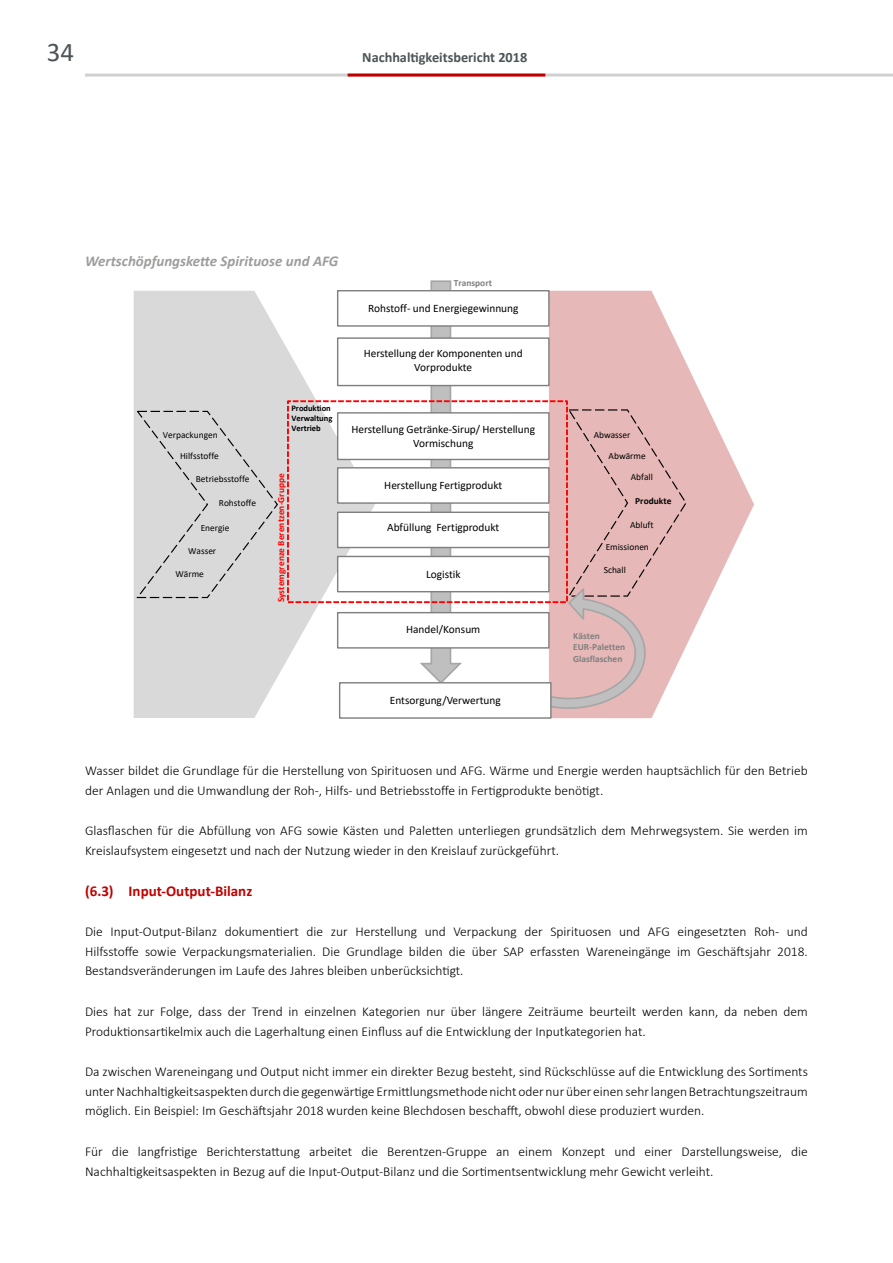
<style>
.page{position:relative;width:893px;height:1263px;background:#fff}
.page>*{position:absolute;margin:0;border:0;box-sizing:border-box;transform-origin:0 0}
.t1{font:27px "Calibri";color:#4b5457}
.t2{font:italic 700 15px "Calibri";color:#9d9d9c}
.t3{font:700 15px "Calibri";color:#c00000}
.t4{font:700 14.25px "Calibri";color:#4b5457}
.t5{font:300 13.5px/19.5px "Calibri";color:#000}
.t6{font:11.4px/13.6px "Calibri";color:#000;text-align:center}
.t7{font:9.45px "Calibri";color:#000}
.t8{font:700 9.45px/11.4px "Calibri";color:#7f7f7f}
.t9{font:700 9.45px "Calibri";letter-spacing:.005em;color:#f00}
.t10{font:700 9.45px "Calibri";letter-spacing:.005em;color:#000}
.t11{font:700 8.55px/10.2px "Calibri";color:#000}
</style>
<div class="page">
<hr style="left:85px;top:74px;width:808px;height:3px;background:#d0d0d0">
<hr style="left:348px;top:74px;width:197px;height:3px;background:#c00000">
<svg style="left:549px;top:291px;width:205px;height:427px;fill:#e6b9b8"></svg>
<svg style="left:134px;top:291px;width:241px;height:427px;fill:#d9d9d9"></svg>
<svg style="left:419px;top:280px;width:45px;height:402px"></svg>
<div style="left:338px;top:291px;width:211px;height:35px;background:#fff"></div>
<div style="left:337px;top:290px;width:213px;height:37px;border:1px solid #7f7f7f"></div>
<div style="left:338px;top:338px;width:211px;height:48px;background:#fff"></div>
<div style="left:337px;top:337px;width:213px;height:49px;border:1px solid #7f7f7f"></div>
<div style="left:338px;top:413px;width:211px;height:46px;background:#fff"></div>
<div style="left:337px;top:412px;width:213px;height:48px;border:1px solid #7f7f7f"></div>
<div style="left:338px;top:468px;width:211px;height:35px;background:#fff"></div>
<div style="left:337px;top:467px;width:213px;height:37px;border:1px solid #7f7f7f"></div>
<div style="left:338px;top:512px;width:211px;height:35px;background:#fff"></div>
<div style="left:337px;top:512px;width:213px;height:36px;border:1px solid #7f7f7f"></div>
<div style="left:338px;top:556px;width:211px;height:36px;background:#fff"></div>
<div style="left:337px;top:556px;width:213px;height:36px;border:1px solid #7f7f7f"></div>
<div style="left:338px;top:613px;width:211px;height:35px;background:#fff"></div>
<div style="left:337px;top:612px;width:213px;height:37px;border:1px solid #7f7f7f"></div>
<div style="left:287px;top:400px;width:281px;height:203px;border:2px dashed #f00"></div>
<div style="left:135px;top:410px;width:144px;height:189px;background:#d9d9d9"></div>
<svg style="left:535px;top:408px;width:152px;height:308px;background:#e2bcbb"></svg>
<div style="left:340px;top:683px;width:211px;height:35px;background:#fff"></div>
<div style="left:339px;top:682px;width:213px;height:37px;border:1px solid #7f7f7f"></div>
<h1 class="t1" style="left:47px;top:33px;width:29px">34</h1>
<p class="t4" style="left:362px;top:47px;width:166px">Nachhaltigkeitsbericht 2018</p>
<p class="t2" style="left:85px;top:251px;width:255px">Wertschöpfungskette Spirituose und AFG</p>
<p class="t8" style="left:454px;top:277px;width:40px">Transport</p>
<p class="t6" style="left:368px;top:301px;width:152px">Rohstoff- und Energiegewinnung</p>
<p class="t6" style="left:364px;top:346px;width:160px">Herstellung der Komponenten und<br>Vorprodukte</p>
<p class="t11" style="left:291px;top:403px;width:42px">Produktion<br>Verwaltung<br>Vertrieb</p>
<p class="t6" style="left:351px;top:422px;width:185px">Herstellung Getränke-Sirup/ Herstellung<br>Vormischung</p>
<p class="t6" style="left:384px;top:478px;width:120px">Herstellung Fertigprodukt</p>
<p class="t6" style="left:387px;top:520px;width:114px">Abfüllung Fertigprodukt</p>
<p class="t6" style="left:426px;top:567px;width:36px">Logistik</p>
<p class="t7" style="left:163px;top:429px;width:57px">Verpackungen</p>
<p class="t7" style="left:594px;top:429px;width:38px">Abwasser</p>
<p class="t7" style="left:180px;top:449px;width:40px">Hilfsstoffe</p>
<p class="t7" style="left:609px;top:449px;width:39px">Abwärme</p>
<p class="t7" style="left:196px;top:472px;width:55px">Betriebsstoffe</p>
<p class="t9" style="left:274px;top:602px;width:131px;rotate:-90deg">Systemgrenze Berentzen-Gruppe</p>
<p class="t7" style="left:631px;top:470px;width:24px">Abfall</p>
<p class="t10" style="left:635px;top:494px;width:38px">Produkte</p>
<p class="t7" style="left:606px;top:541px;width:45px">Emissionen</p>
<p class="t7" style="left:219px;top:496px;width:39px">Rohstoffe</p>
<p class="t7" style="left:630px;top:518px;width:25px">Abluft</p>
<p class="t7" style="left:201px;top:522px;width:30px">Energie</p>
<p class="t7" style="left:188px;top:544px;width:30px">Wasser</p>
<p class="t7" style="left:604px;top:563px;width:24px">Schall</p>
<p class="t7" style="left:175px;top:567px;width:30px">Wärme</p>
<p class="t6" style="left:406px;top:622px;width:76px">Handel/Konsum</p>
<p class="t6" style="left:390px;top:693px;width:112px">Entsorgung/Verwertung</p>
<p class="t8" style="left:573px;top:630px;width:53px">Kästen<br>EUR-Paletten<br>Glasflaschen</p>
<p class="t5" style="left:85px;top:761px;width:724px">Wasser bildet die Grundlage für die Herstellung von Spirituosen und AFG. Wärme und Energie werden hauptsächlich für den Betrieb der Anlagen und die Umwandlung der Roh-, Hilfs- und Betriebsstoffe in Fertigprodukte benötigt.</p>
<p class="t5" style="left:85px;top:821px;width:724px">Glasflaschen für die Abfüllung von AFG sowie Kästen und Paletten unterliegen grundsätzlich dem Mehrwegsystem. Sie werden im<br>Kreislaufsystem eingesetzt und nach der Nutzung wieder in den Kreislauf zurückgeführt.</p>
<p class="t3" style="left:85px;top:880px;width:169px">(6.3) Input-Output-Bilanz</p>
<p class="t5" style="left:85px;top:922px;width:724px;text-align:justify">Die Input-Output-Bilanz dokumentiert die zur Herstellung und Verpackung der Spirituosen und AFG eingesetzten Roh- und Hilfsstoffe sowie Verpackungsmaterialien. Die Grundlage bilden die über SAP erfassten Wareneingänge im Geschäftsjahr 2018.<br>Bestandsveränderungen im Laufe des Jahres bleiben unberücksichtigt.</p>
<p class="t5" style="left:85px;top:1002px;width:724px">Dies hat zur Folge, dass der Trend in einzelnen Kategorien nur über längere Zeiträume beurteilt werden kann, da neben dem<br>Produktionsartikelmix auch die Lagerhaltung einen Einfluss auf die Entwicklung der Inputkategorien hat.</p>
<p class="t5" style="left:85px;top:1062px;width:724px;text-align:justify">Da zwischen Wareneingang und Output nicht immer ein direkter Bezug besteht, sind Rückschlüsse auf die Entwicklung des Sortiments unter Nachhaltigkeitsaspekten durch die gegenwärtige Ermittlungsmethode nicht oder nur über einen sehr langen Betrachtungszeitraum möglich. Ein Beispiel: Im Geschäftsjahr 2018 wurden keine Blechdosen beschafft, obwohl diese produziert wurden.</p>
<p class="t5" style="left:85px;top:1142px;width:724px">Für die langfristige Berichterstattung arbeitet die Berentzen-Gruppe an einem Konzept und einer Darstellungsweise, die<br>Nachhaltigkeitsaspekten in Bezug auf die Input-Output-Bilanz und die Sortimentsentwicklung mehr Gewicht verleiht.</p>
</div>
